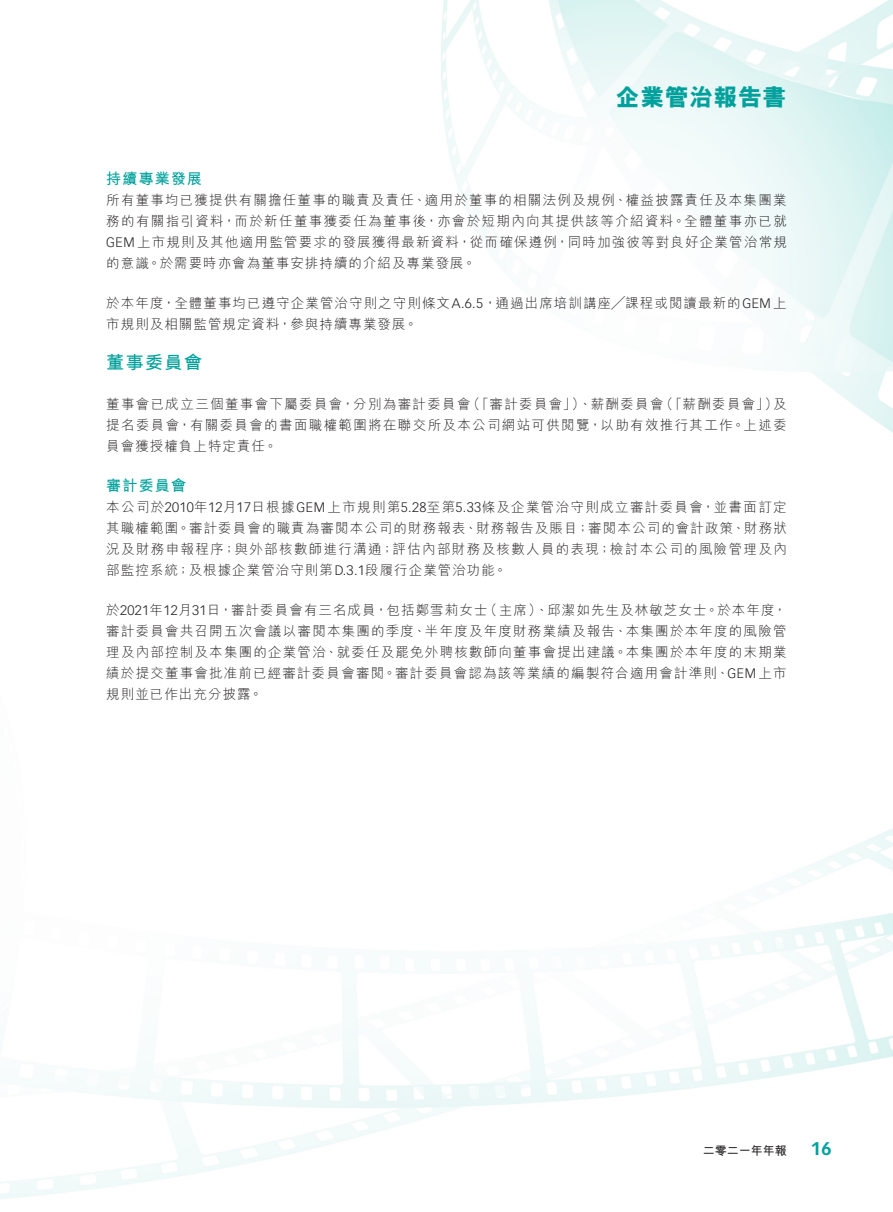
<style>
.page{position:relative;width:893px;height:1212px;background:#fff}
.page>*{position:absolute;margin:0;border:0;box-sizing:border-box;transform-origin:0 0}
.t1{font:800 24px "M Hei HK";letter-spacing:.02em;color:#00a19c}
.t2{font:700 18px "M Hei HK";letter-spacing:.08em;color:#00a19c}
.t3{font:700 18px "Vectora LT Std";color:#00a19c}
.t4{font:700 15px "M Hei HK";letter-spacing:.08em;color:#00a19c}
.t5{font:300 13.5px/21px "M Hei HK";letter-spacing:.08em;color:#231f20;text-align:justify}
.t6{font:700 12px "M Hei HK";color:#231f20}
.s1{font-family:"Vectora LT Std"}
</style>
<div class="page">
<img style="left:0;top:0;width:893px;height:1199px">
<h1 class="t1" style="left:616px;top:85px;width:172px">企業管治報告書</h1>
<p class="t4" style="left:106px;top:167px;width:97px">持續專業發展</p>
<p class="t5" style="left:106px;top:189px;width:682px">所有董事均已獲提供有關擔任董事的職責及責任、適用於董事的相關法例及規例、權益披露責任及本集團業務的有關指引資料，而於新任董事獲委任為董事後，亦會於短期內向其提供該等介紹資料。全體董事亦已就<span class="s1">GEM</span>上市規則及其他適用監管要求的發展獲得最新資料，從而確保遵例，同時加強彼等對良好企業管治常規的意識。於需要時亦會為董事安排持續的介紹及專業發展。</p>
<p class="t5" style="left:106px;top:292px;width:682px">於本年度，全體董事均已遵守企業管治守則之守則條文<span class="s1">A.6.5</span>，通過出席培訓講座╱課程或閱讀最新的<span class="s1">GEM</span>上市規則及相關監管規定資料，參與持續專業發展。</p>
<h2 class="t2" style="left:106px;top:349px;width:97px">董事委員會</h2>
<p class="t5" style="left:106px;top:393px;width:682px">董事會已成立三個董事會下屬委員會，分別為審計委員會（「審計委員會」）、薪酬委員會（「薪酬委員會」）及提名委員會，有關委員會的書面職權範圍將在聯交所及本公司網站可供閱覽，以助有效推行其工作。上述委員會獲授權負上特定責任。</p>
<p class="t4" style="left:106px;top:475px;width:81px">審計委員會</p>
<p class="t5" style="left:106px;top:496px;width:682px">本公司於<span class="s1">2010</span>年<span class="s1">12</span>月<span class="s1">17</span>日根據<span class="s1">GEM</span>上市規則第<span class="s1">5.28</span>至第<span class="s1">5.33</span>條及企業管治守則成立審計委員會，並書面訂定其職權範圍。審計委員會的職責為審閱本公司的財務報表、財務報告及賬目；審閱本公司的會計政策、財務狀況及財務申報程序；與外部核數師進行溝通；評估內部財務及核數人員的表現；檢討本公司的風險管理及內部監控系統；及根據企業管治守則第<span class="s1">D.3.1</span>段履行企業管治功能。</p>
<p class="t5" style="left:106px;top:600px;width:682px">於<span class="s1">2021</span>年<span class="s1">12</span>月<span class="s1">31</span>日，審計委員會有三名成員，包括鄭雪莉女士（主席）、邱潔如先生及林敏芝女士。於本年度，審計委員會共召開五次會議以審閱本集團的季度、半年度及年度財務業績及報告、本集團於本年度的風險管理及內部控制及本集團的企業管治、就委任及罷免外聘核數師向董事會提出建議。本集團於本年度的末期業績於提交董事會批准前已經審計委員會審閱。審計委員會認為該等業績的編製符合適用會計準則、<span class="s1">GEM</span>上市規則並已作出充分披露。</p>
<p class="t6" style="left:703px;top:1141px;width:85px">二零二一年年報</p>
<h2 class="t3" style="left:810px;top:1137px;width:23px">16</h2>
</div>
